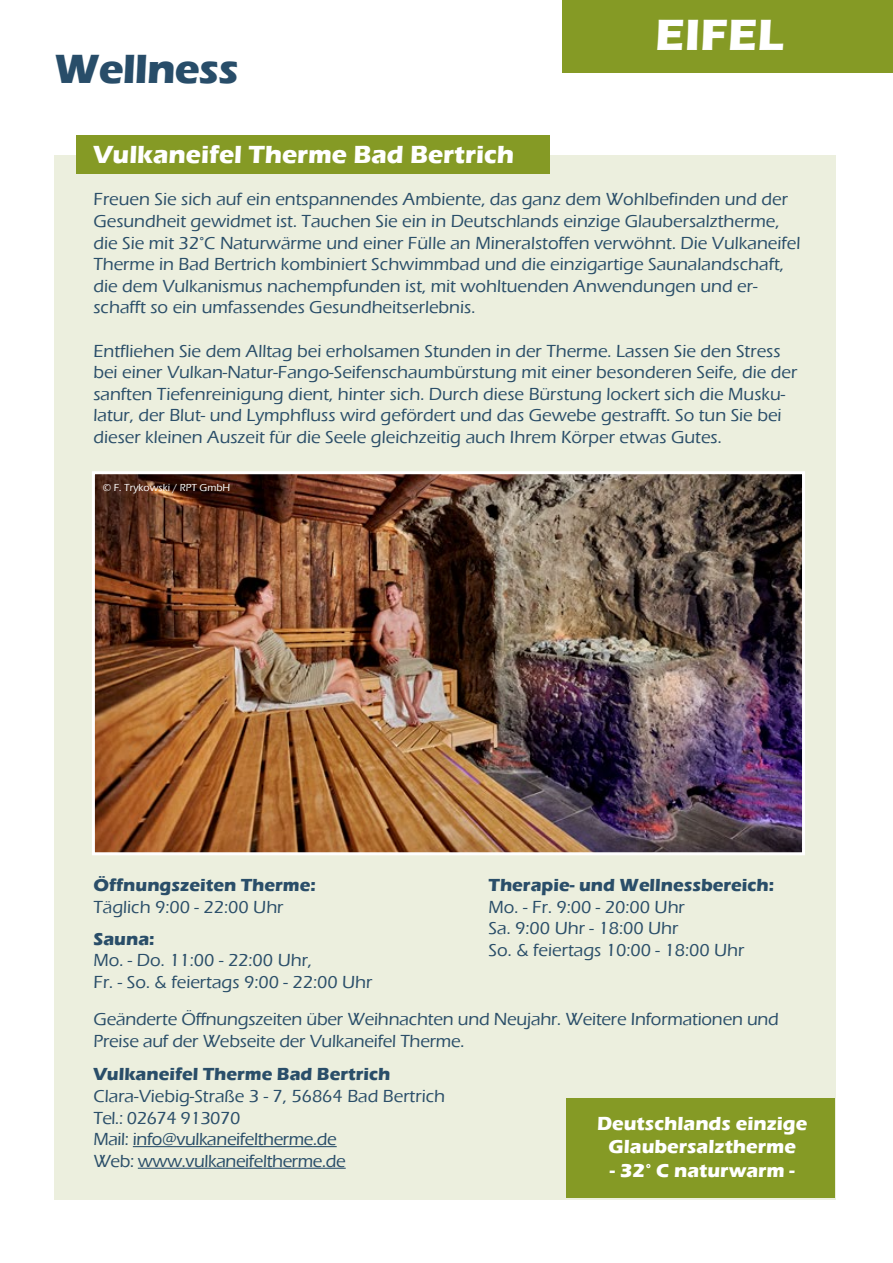
<style>
.page{position:relative;width:893px;height:1263px;background:#fff}
.page>*{position:absolute;margin:0;border:0;box-sizing:border-box;transform-origin:0 0}
.t1{font:700 45px "Eras ITC";color:#fff}
.t2{font:700 42px "Eras ITC";letter-spacing:-.02em;color:#284d69}
.t3{font:700 25.5px "Eras ITC";color:#fff}
.t4{font:700 19.5px/23.4px "Eras ITC";color:#fff;text-align:center}
.t5{font:500 18px/21.6px "Eras ITC";color:#2a4e69}
.t6{font:500 18px/21.6px "Eras ITC";letter-spacing:-.02em;color:#2a4e69}
.t7{font:700 18px "Eras ITC";color:#2a4e69}
.t8{font:500 10.5px "Eras ITC";color:#fff}
.s1{color:#284d69}
</style>
<div class="page">
<div style="left:563px;top:0;width:330px;height:72px;background:#859a25"></div>
<div style="left:54px;top:155px;width:781px;height:1044px;background:#ecefde"></div>
<div style="left:76px;top:136px;width:474px;height:38px;background:#859a25"></div>
<div style="left:566px;top:1098px;width:269px;height:100px;background:#859a25"></div>
<hr style="left:133px;top:1146px;width:204px;height:1px;background:#284d69">
<hr style="left:138px;top:1168px;width:208px;height:1px;background:#284d69">
<img style="left:96px;top:475px;width:705px;height:376px">
<div style="left:92px;top:471px;width:713px;height:384px;border:3px solid #fff"></div>
<h2 class="t2" style="left:54px;top:45px;width:186px">Wellness</h2>
<h1 class="t1" style="left:655px;top:9px;width:130px">EIFEL</h1>
<h3 class="t3" style="left:93px;top:140px;width:422px">Vulkaneifel Therme Bad Bertrich</h3>
<p class="t5" style="left:93px;top:189px;width:708px">Freuen Sie sich auf ein entspannendes Ambiente, das ganz dem Wohlbefinden und der Gesundheit gewidmet ist. Tauchen Sie ein in Deutschlands einzige Glaubersalztherme, die Sie mit 32°C Naturwärme und einer Fülle an Mineralstoffen verwöhnt. Die Vulkaneifel Therme in Bad Bertrich kombiniert Schwimmbad und die einzigartige Saunalandschaft, die dem Vulkanismus nachempfunden ist, mit wohltuenden Anwendungen und er&shy;schafft so ein umfassendes Gesundheitserlebnis.</p>
<p class="t5" style="left:93px;top:340px;width:705px">Entfliehen Sie dem Alltag bei erholsamen Stunden in der Therme. Lassen Sie den Stress bei einer Vulkan-Natur-Fango-Seifenschaumbürstung mit einer besonderen Seife, die der sanften Tiefenreinigung dient, hinter sich. Durch diese Bürstung lockert sich die Musku&shy;latur, der Blut- und Lymphfluss wird gefördert und das Gewebe gestrafft. So tun Sie bei dieser kleinen Auszeit für die Seele gleichzeitig auch Ihrem Körper etwas Gutes.</p>
<p class="t8" style="left:103px;top:481px;width:129px">© F. Trykowski / RPT GmbH</p>
<p class="t7" style="left:93px;top:875px;width:224px">Öffnungszeiten Therme:</p>
<p class="t5" style="left:93px;top:896px;width:192px">Täglich 9:00 - 22:00 Uhr</p>
<p class="t7" style="left:93px;top:928px;width:63px">Sauna:</p>
<p class="t5" style="left:93px;top:950px;width:281px">Mo. - Do. 11:00 - 22:00 Uhr,<br>Fr. - So. &amp; feiertags 9:00 - 22:00 Uhr</p>
<p class="t5" style="left:93px;top:1009px;width:687px">Geänderte Öffnungszeiten über Weihnachten und Neujahr. Weitere Informationen und<br>Preise auf der Webseite der Vulkaneifel Therme.</p>
<p class="t7" style="left:93px;top:1064px;width:299px">Vulkaneifel Therme Bad Bertrich</p>
<p class="t6" style="left:93px;top:1085px;width:353px">Clara-Viebig-Straße 3 - 7, 56864 Bad Bertrich Tel.: 02674 913070<br>Mail: <span class="s1">info@vulkaneifeltherme.de<br></span>Web: <span class="s1">www.vulkaneifeltherme.de</span></p>
<p class="t7" style="left:489px;top:875px;width:287px">Therapie- und Wellnessbereich:</p>
<p class="t5" style="left:489px;top:896px;width:257px">Mo. - Fr. 9:00 - 20:00 Uhr<br>Sa. 9:00 Uhr - 18:00 Uhr<br>So. &amp; feiertags 10:00 - 18:00 Uhr</p>
<p class="t4" style="left:597px;top:1112px;width:212px">Deutschlands einzige<br>Glaubersalztherme</p>
<p class="t4" style="left:610px;top:1159px;width:187px">- 32° C naturwarm -</p>
</div>
